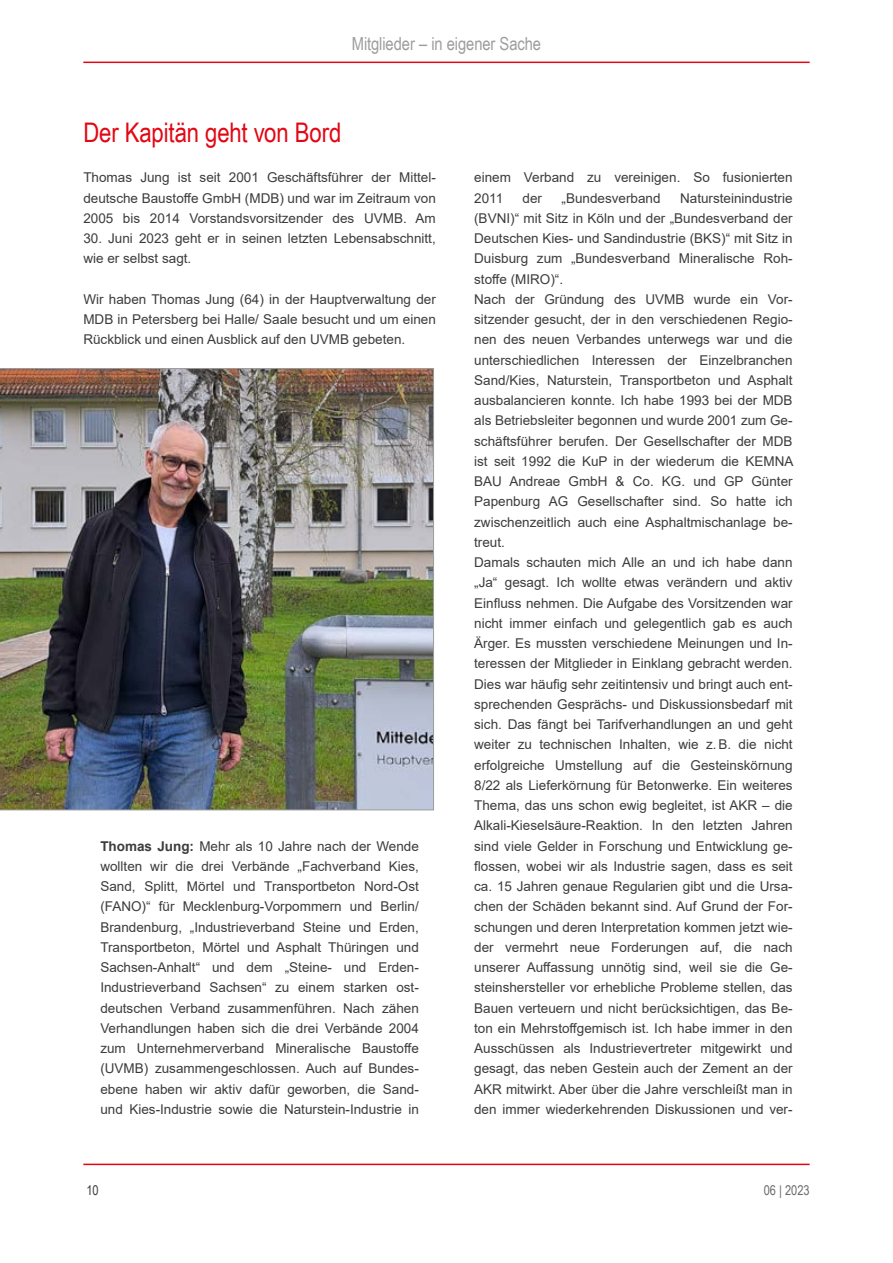
<style>
.page{position:relative;width:893px;height:1263px;background:#fff}
.page>*{position:absolute;margin:0;border:0;box-sizing:border-box;transform-origin:0 0}
.t1{font:27px "Arial Narrow";letter-spacing:-.005em;color:#e30613}
.t2{font:18px "Arial Narrow";letter-spacing:-.005em;color:#9d9d9c}
.t3{font:13.5px/20.2px "Arial";color:#3c3c3b;text-align:justify}
.t4{font:13.5px "Arial Narrow";color:#6b6b6a}
.t5{font:13.5px "Arial Narrow";color:#3c3c3b}
.s1{font-weight:700}
</style>
<div class="page">
<hr style="left:83px;top:62px;width:727px;height:1px;background:#e30613">
<hr style="left:83px;top:1163px;width:727px;height:2px;background:#e30613">
<img style="left:0;top:368px;width:434px;height:442px">
<h2 class="t2" style="left:352px;top:31px;width:191px">Mitglieder – in eigener Sache</h2>
<h1 class="t1" style="left:83px;top:112px;width:260px">Der Kapitän geht von Bord</h1>
<p class="t3" style="left:83px;top:167px;width:354px">Thomas Jung ist seit 2001 Geschäftsführer der Mittel&shy;deutsche Baustoffe GmbH (MDB) und war im Zeitraum von 2005 bis 2014 Vorstandsvorsitzender des UVMB. Am</p>
<p class="t3" style="left:83px;top:228px;width:354px">30. Juni 2023 geht er in seinen letzten Lebensabschnitt, wie er selbst sagt.</p>
<p class="t3" style="left:83px;top:289px;width:354px">Wir haben Thomas Jung (64) in der Hauptverwaltung der MDB in Petersberg bei Halle/ Saale besucht und um einen Rückblick und einen Ausblick auf den UVMB gebeten.</p>
<p class="t3" style="left:100px;top:836px;width:320px"><span class="s1">Thomas Jung:</span> Mehr als 10 Jahre nach der Wende wollten wir die drei Verbände „Fachverband Kies, Sand, Splitt, Mörtel und Transportbeton Nord-Ost (FANO)“ für Mecklenburg-Vorpommern und Berlin/ Brandenburg, „Industrieverband Steine und Erden, Transportbeton, Mörtel und Asphalt Thüringen und Sachsen-Anhalt“ und dem „Steine- und Erden-Industrieverband Sachsen“ zu einem starken ost&shy;deutschen Verband zusammenführen. Nach zähen Verhandlungen haben sich die drei Verbände 2004 zum Unternehmerverband Mineralische Baustoffe (UVMB) zusammengeschlossen. Auch auf Bundes&shy;ebene haben wir aktiv dafür geworben, die Sand&shy;und Kies-Industrie sowie die Naturstein-Industrie in</p>
<p class="t3" style="left:474px;top:167px;width:320px">einem Verband zu vereinigen. So fusionierten<br>2011</p>
<p class="t3" style="left:474px;top:188px;width:321px;text-align:left;text-indent:206px">Natursteinindustrie (BVNI)“ mit Sitz in Köln und der „Bundesverband der Deutschen Kies- und Sandindustrie (BKS)“ mit Sitz in Duisburg zum „Bundesverband Mineralische Roh&shy;stoffe (MIRO)“.<br>Nach der Gründung des UVMB wurde ein Vor&shy;sitzender gesucht, der in den verschiedenen Regio&shy;nen des neuen Verbandes unterwegs war und die unterschiedlichen Interessen der Einzelbranchen Sand/Kies, Naturstein, Transportbeton und Asphalt ausbalancieren konnte. Ich habe 1993 bei der MDB als Betriebsleiter begonnen und wurde 2001 zum Ge&shy;schäftsführer berufen. Der Gesellschafter der MDB ist seit 1992 die KuP in der wiederum die KEMNA BAU Andreae GmbH &amp; Co. KG. und GP Günter Papenburg AG Gesellschafter sind. So hatte ich zwischenzeitlich auch eine Asphaltmischanlage be&shy;treut.<br>Damals schauten mich Alle an und ich habe dann „Ja“ gesagt. Ich wollte etwas verändern und aktiv Einfluss nehmen. Die Aufgabe des Vorsitzenden war nicht immer einfach und gelegentlich gab es auch Ärger. Es mussten verschiedene Meinungen und In&shy;teressen der Mitglieder in Einklang gebracht werden.<br>Dies war häufig sehr zeitintensiv und bringt auch ent&shy;sprechenden Gesprächs- und Diskussionsbedarf mit sich. Das fängt bei Tarifverhandlungen an und geht weiter zu technischen Inhalten, wie z.B. die nicht erfolgreiche Umstellung auf die Gesteinskörnung 8/22 als Lieferkörnung für Betonwerke. Ein weiteres Thema, das uns schon ewig begleitet, ist AKR – die Alkali-Kieselsäure-Reaktion. In den letzten Jahren sind viele Gelder in Forschung und Entwicklung ge&shy;flossen, wobei wir als Industrie sagen, dass es seit ca. 15 Jahren genaue Regularien gibt und die Ursa&shy;chen der Schäden bekannt sind. Auf Grund der For&shy;schungen und deren Interpretation kommen jetzt wie&shy;der vermehrt neue Forderungen auf, die nach unserer Auffassung unnötig sind, weil sie die Ge&shy;steinshersteller vor erhebliche Probleme stellen, das Bauen verteuern und nicht berücksichtigen, das Be&shy;ton ein Mehrstoffgemisch ist. Ich habe immer in den Ausschüssen als Industrievertreter mitgewirkt und gesagt, das neben Gestein auch der Zement an der AKR mitwirkt. Aber über die Jahre verschleißt man in den immer wiederkehrenden Diskussionen und ver-</p>
<p class="t3" style="left:523px;top:188px;width:21px">der</p>
<p class="t3" style="left:562px;top:188px;width:101px">„Bundesverband</p>
<p class="t5" style="left:86px;top:1180px;width:14px">10</p>
<p class="t4" style="left:764px;top:1180px;width:47px">06 | 2023</p>
</div>
